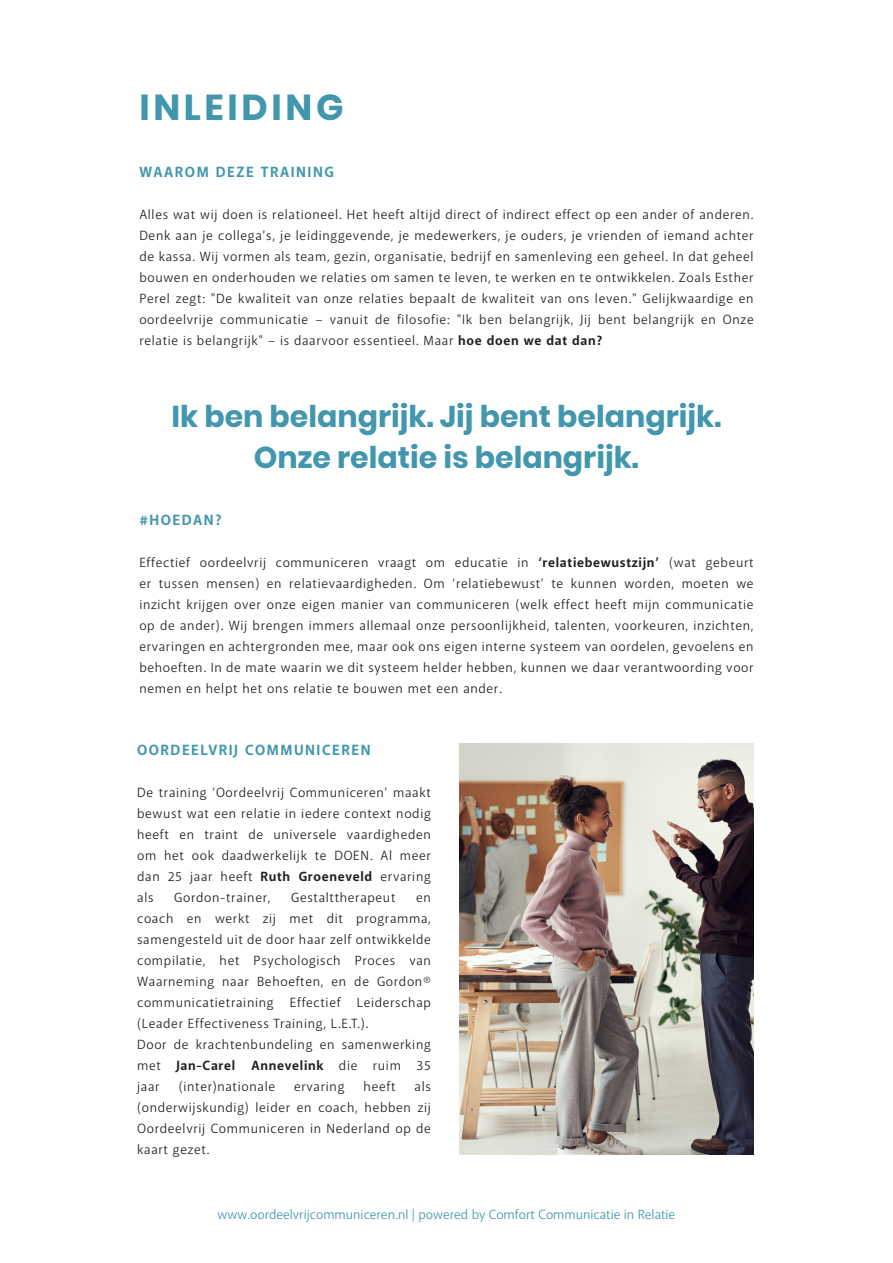
<style>
.page{position:relative;width:893px;height:1263px;background:#fff}
.page>*{position:absolute;margin:0;border:0;box-sizing:border-box;transform-origin:0 0}
.t1{font:700 36px "Poppins";letter-spacing:.1em;color:#4296ad}
.t2{font:700 30px "Poppins";color:#4296ad}
.t3{font:700 15px "Akagi Pro";letter-spacing:.1em;color:#4197ae}
.t4{font:13.5px/21px "Akagi Pro";letter-spacing:.05em;color:#231f20;text-align:justify}
.t5{font:13.5px "Akagi Pro";color:#4197ae}
.s1{font-weight:700}
</style>
<div class="page">
<hr style="left:0;top:0;width:1px;height:1263px;background:#4296ad">
<img style="left:460px;top:744px;width:294px;height:410px">
<p class="t1" style="left:139px;top:86px;width:206px">INLEIDING</p>
<p class="t3" style="left:139px;top:163px;width:196px">WAAROM DEZE TRAINING</p>
<p class="t4" style="left:139px;top:204px;width:616px">Alles wat wij doen is relationeel. Het heeft altijd direct of indirect effect op een ander of anderen.<br>Denk aan je collega’s, je leidinggevende, je medewerkers, je ouders, je vrienden of iemand achter de kassa. Wij vormen als team, gezin, organisatie, bedrijf en samenleving een geheel. In dat geheel bouwen en onderhouden we relaties om samen te leven, te werken en te ontwikkelen. Zoals Esther Perel zegt: "De kwaliteit van onze relaties bepaalt de kwaliteit van ons leven." Gelijkwaardige en oordeelvrije communicatie – vanuit de filosofie: "Ik ben belangrijk, Jij bent belangrijk en Onze relatie is belangrijk" – is daarvoor essentieel. Maar <span class="s1">hoe doen we dat dan?</span></p>
<p class="t2" style="left:172px;top:399px;width:551px">Ik ben belangrijk. Jij bent belangrijk.</p>
<p class="t2" style="left:254px;top:440px;width:386px">Onze relatie is belangrijk.</p>
<p class="t3" style="left:139px;top:511px;width:84px">#HOEDAN?</p>
<p class="t4" style="left:139px;top:552px;width:616px">Effectief oordeelvrij communiceren vraagt om educatie in <span class="s1">‘relatiebewustzijn’</span> (wat gebeurt er tussen mensen) en relatievaardigheden. Om ‘relatiebewust’ te kunnen worden, moeten we inzicht krijgen over onze eigen manier van communiceren (welk effect heeft mijn communicatie op de ander). Wij brengen immers allemaal onze persoonlijkheid, talenten, voorkeuren, inzichten, ervaringen en achtergronden mee, maar ook ons eigen interne systeem van oordelen, gevoelens en behoeften. In de mate waarin we dit systeem helder hebben, kunnen we daar verantwoording voor nemen en helpt het ons relatie te bouwen met een ander.</p>
<p class="t3" style="left:137px;top:741px;width:235px">OORDEELVRIJ COMMUNICEREN</p>
<p class="t4" style="left:137px;top:782px;width:295px">De training ‘Oordeelvrij Communiceren’ maakt bewust wat een relatie in iedere context nodig heeft en traint de universele vaardigheden om het ook daadwerkelijk te DOEN. Al meer dan 25 jaar heeft <span class="s1">Ruth Groeneveld</span> ervaring als</p>
<p class="t4" style="left:174px;top:887px;width:98px">Gordon-trainer,</p>
<p class="t4" style="left:291px;top:887px;width:106px">Gestalttherapeut</p>
<p class="t4" style="left:137px;top:887px;width:295px;text-indent:279px">en coach en werkt zij met dit programma, samengesteld uit de door haar zelf ontwikkelde compilatie, het Psychologisch Proces van Waarneming naar Behoeften, en de Gordon® communicatietraining Effectief Leiderschap (Leader Effectiveness Training, L.E.T.).</p>
<p class="t4" style="left:137px;top:1034px;width:295px">Door de krachtenbundeling en samenwerking met <span class="s1">Jan-Carel Annevelink</span> die ruim 35 jaar</p>
<p class="t4" style="left:179px;top:1076px;width:98px">(inter)nationale</p>
<p class="t4" style="left:294px;top:1076px;width:52px">ervaring</p>
<p class="t4" style="left:364px;top:1076px;width:33px">heeft</p>
<p class="t4" style="left:137px;top:1076px;width:295px;text-indent:277px">als (onderwijskundig) leider en coach, hebben zij Oordeelvrij Communiceren in Nederland op de kaart gezet.</p>
<p class="t5" style="left:218px;top:1206px;width:459px">www.oordeelvrijcommuniceren.nl | powered by Comfort Communicatie in Relatie</p>
</div>
